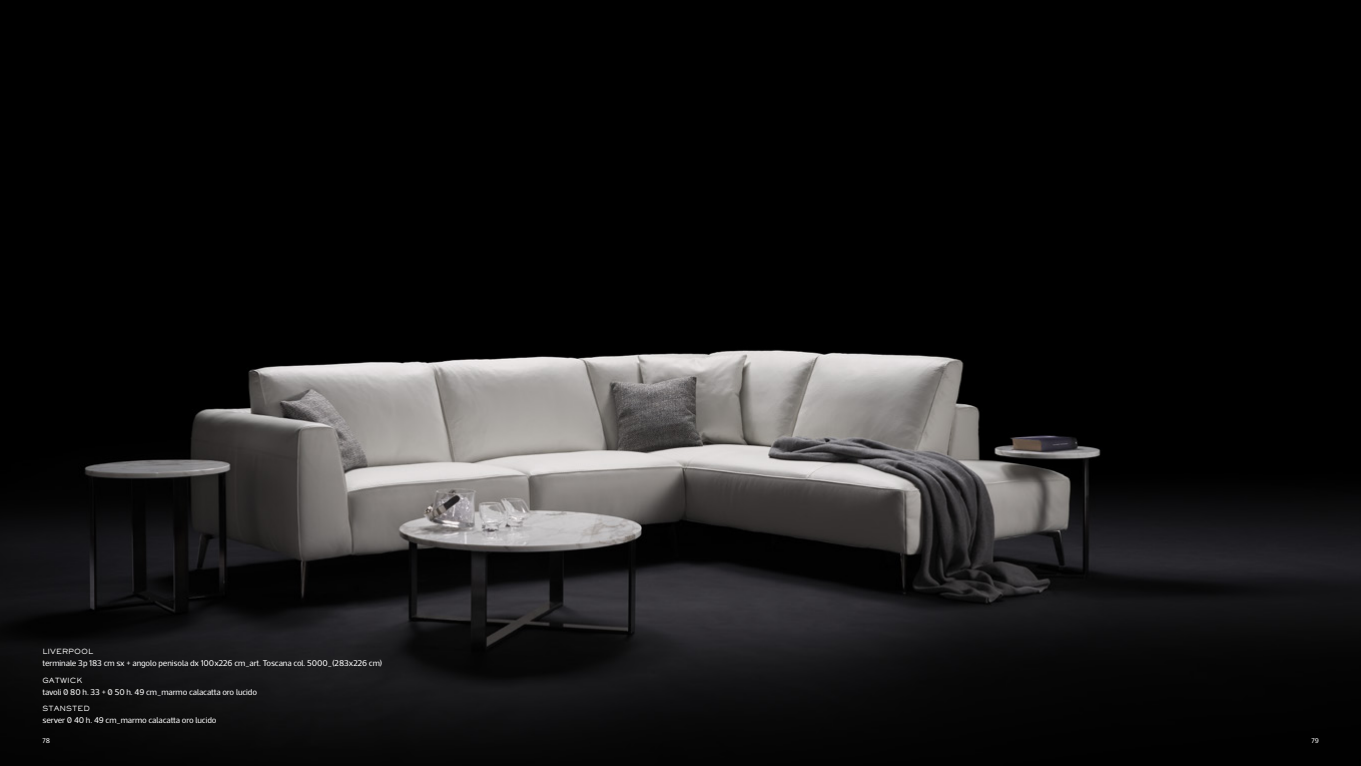
<style>
.page{position:relative;width:1361px;height:766px;background:#fff}
.page>*{position:absolute;margin:0;border:0;box-sizing:border-box;transform-origin:0 0}
.t1{font:8.5px "Acto";letter-spacing:-.01em;color:#fff}
.t2{font:500 7px "AT Sackers Gothic";color:#fff}
.t3{font:7px "Acto";color:#fff}
</style>
<div class="page">
<img style="left:0;top:0;width:1361px;height:765px">
<p class="t2" style="left:43px;top:646px;width:52px">LIVERPOOL</p>
<p class="t1" style="left:43px;top:686px;width:216px">tavoli 0 80 h. 33 + 0 50 h. 49 cm_marmo calacatta oro lucido</p>
<p class="t1" style="left:43px;top:657px;width:341px">terminale 3p 183 cm sx + angolo penisola dx 100x226 cm_art. Toscana col. 5000_(283x226 cm)</p>
<p class="t2" style="left:43px;top:675px;width:41px">GATWICK</p>
<p class="t1" style="left:43px;top:715px;width:175px">server 0 40 h. 49 cm_marmo calacatta oro lucido</p>
<p class="t2" style="left:43px;top:703px;width:49px">STANSTED</p>
<p class="t3" style="left:43px;top:736px;width:9px">78</p>
<p class="t3" style="left:1311px;top:736px;width:9px">79</p>
</div>
